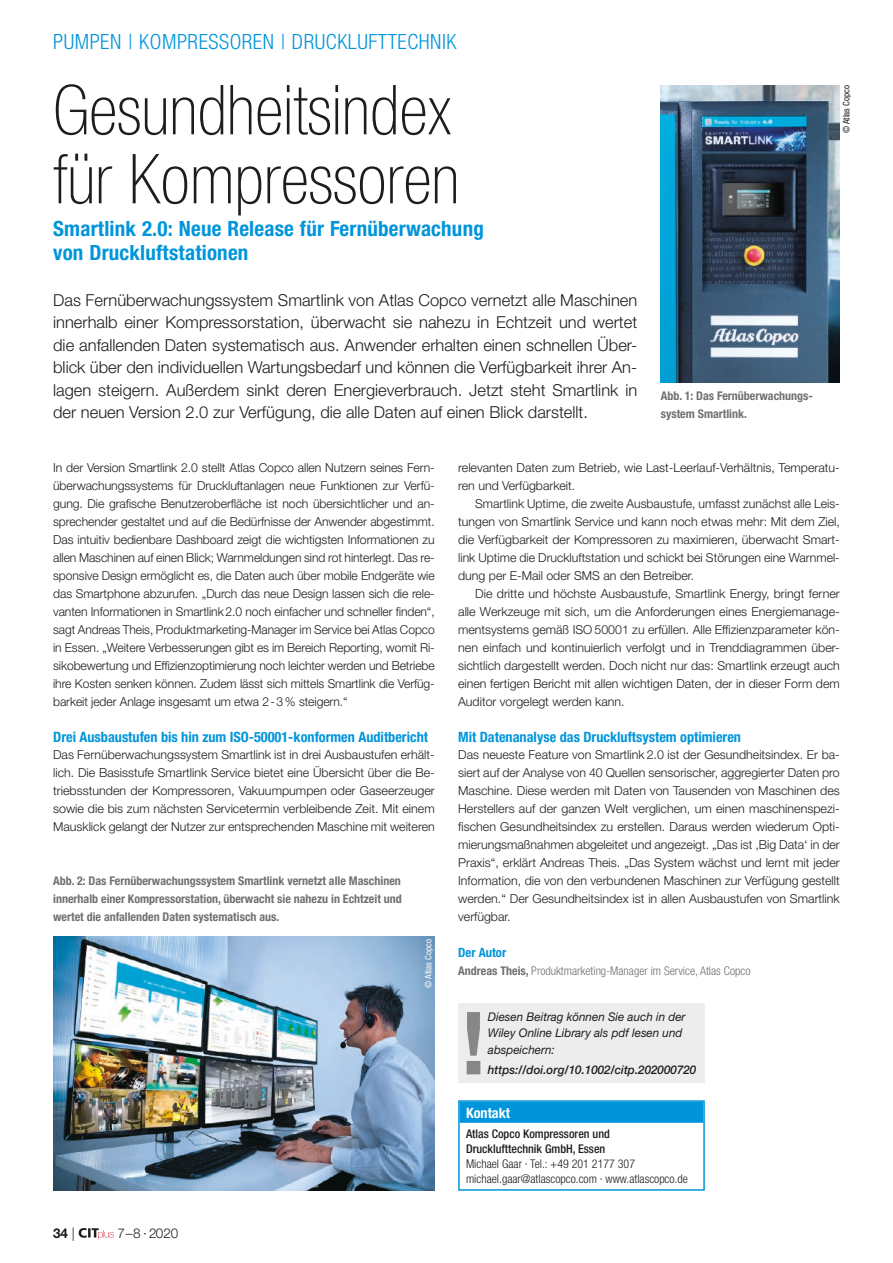
<style>
.page{position:relative;width:893px;height:1263px;background:#fff}
.page>*{position:absolute;margin:0;border:0;box-sizing:border-box;transform-origin:0 0}
.t1{font:100 condensed 69px/69px "Helvetica Neue LT Std";color:#1d1d1b}
.t2{font:700 condensed 21px/24px "Helvetica Neue LT Std";letter-spacing:.01em;color:#0095db}
.t3{font:300 condensed 21px "Helvetica Neue LT Std";letter-spacing:.025em;color:#0095db}
.t4{font:300 16.5px/22.5px "Helvetica Neue LT Std";color:#1d1d1b;text-align:justify}
.t5{font:700 condensed 14.25px "Helvetica Neue LT Std";color:#0095db}
.t6{font:700 condensed 14.25px "Helvetica Neue LT Std";color:#fff}
.t7{font:300 13.5px "Helvetica Neue LT Std";color:#1d1d1b}
.t8{font:700 13.5px "Helvetica Neue LT Std";color:#1d1d1b}
.t9{font:700 condensed 12.75px "Helvetica Neue LT Std";color:#0095db}
.t10{font:300 12.3px/18px "Helvetica Neue LT Std";color:#1d1d1b;text-align:justify}
.t11{font:700 condensed 12px/18px "Helvetica Neue LT Std";color:#70706f}
.t12{font:italic 12px/16.5px "Helvetica Neue LT Std";color:#1d1d1b}
.t13{font:300 condensed 12px/15px "Helvetica Neue LT Std";color:#1d1d1b}
.t14{font:300 condensed 12px "Helvetica Neue LT Std";color:#70706f}
.t15{font:500 condensed 12px/15px "Helvetica Neue LT Std";color:#1d1d1b}
.t16{font:italic 500 12px "Helvetica Neue LT Std";color:#1d1d1b}
.t17{font:condensed 9px "Helvetica Neue LT Std";color:#fff}
.t18{font:condensed 9px "Helvetica Neue LT Std";color:#1d1d1b}
.s1{font-weight:300}
.s2{font-weight:700}
</style>
<div class="page">
<div style="left:458px;top:1003px;width:247px;height:80px;background:#ededed"></div>
<svg style="left:467px;top:1012px;width:13px;height:62px"></svg>
<div style="left:460px;top:1102px;width:243px;height:21px;background:#0095db"></div>
<div style="left:458px;top:1100px;width:247px;height:91px;border:2px solid #0095db"></div>
<img style="left:53px;top:936px;width:382px;height:255px">
<img style="left:661px;top:85px;width:179px;height:297px">
<svg style="left:79px;top:1228px;width:35px;height:11px"></svg>
<h2 class="t3" style="left:53px;top:29px;width:399px">Pumpen | Kompressoren | Drucklufttechnik</h2>
<h1 class="t1" style="left:53px;top:75px;width:408px">Gesundheitsindex für Kompressoren</h1>
<h2 class="t2" style="left:53px;top:216px;width:432px">Smartlink 2.0: Neue Release für Fernüberwachung von Druckluftstationen</h2>
<p class="t4" style="left:53px;top:288px;width:586px">Das Fernüberwachungssystem Smartlink von Atlas Copco vernetzt alle Maschinen innerhalb einer Kompressorstation, überwacht sie nahezu in Echtzeit und wertet die anfallenden Daten systematisch aus. Anwender erhalten einen schnellen Über&shy;blick über den individuellen Wartungsbedarf und können die Verfügbarkeit ihrer An&shy;lagen steigern. Außerdem sinkt deren Energieverbrauch. Jetzt steht Smartlink in der neuen Version 2.0 zur Verfügung, die alle Daten auf einen Blick darstellt.</p>
<p class="t11" style="left:661px;top:387px;width:153px">Abb. 1: Das Fernüberwachungs&shy;system Smartlink.</p>
<p class="t18" style="left:841px;top:133px;width:50px;rotate:-90deg">© Atlas Copco</p>
<p class="t10" style="left:53px;top:458px;width:383px">In der Version Smartlink 2.0 stellt Atlas Copco allen Nutzern seines Fern&shy;überwachungssystems für Druckluftanlagen neue Funktionen zur Verfü&shy;gung. Die grafische Benutzeroberfläche ist noch übersichtlicher und an&shy;sprechender gestaltet und auf die Bedürfnisse der Anwender abgestimmt.<br>Das intuitiv bedienbare Dashboard zeigt die wichtigsten Informationen zu allen Maschinen auf einen Blick; Warnmeldungen sind rot hinterlegt. Das re&shy;sponsive Design ermöglicht es, die Daten auch über mobile Endgeräte wie das Smartphone abzurufen. „Durch das neue Design lassen sich die rele&shy;vanten Informationen in Smartlink 2.0 noch einfacher und schneller finden“, sagt Andreas Theis, Produktmarketing-Manager im Service bei Atlas Copco in Essen. „Weitere Verbesserungen gibt es im Bereich Reporting, womit Ri&shy;sikobewertung und Effizienzoptimierung noch leichter werden und Betriebe ihre Kosten senken können. Zudem lässt sich mittels Smartlink die Verfüg&shy;barkeit jeder Anlage insgesamt um etwa 2 - 3 % steigern.“</p>
<p class="t5" style="left:53px;top:728px;width:376px">Drei Ausbaustufen bis hin zum ISO-50001-konformen Auditbericht</p>
<p class="t10" style="left:53px;top:746px;width:383px">Das Fernüberwachungssystem Smartlink ist in drei Ausbaustufen erhält&shy;lich. Die Basisstufe Smartlink Service bietet eine Übersicht über die Be&shy;triebsstunden der Kompressoren, Vakuumpumpen oder Gaseerzeuger sowie die bis zum nächsten Servicetermin verbleibende Zeit. Mit einem Mausklick gelangt der Nutzer zur entsprechenden Maschine mit weiteren</p>
<p class="t11" style="left:53px;top:872px;width:350px;text-align:justify">Abb. 2: Das Fernüberwachungssystem Smartlink vernetzt alle Maschinen innerhalb einer Kompressorstation, überwacht sie nahezu in Echtzeit und wertet die anfallenden Daten systematisch aus.</p>
<p class="t17" style="left:423px;top:988px;width:50px;rotate:-90deg">© Atlas Copco</p>
<p class="t8" style="left:53px;top:1224px;width:23px">34 <span class="s1">|</span></p>
<p class="t7" style="left:118px;top:1224px;width:62px">7–8 · 2020</p>
<p class="t10" style="left:458px;top:458px;width:383px">relevanten Daten zum Betrieb, wie Last-Leerlauf-Verhältnis, Temperatu&shy;ren und Verfügbarkeit.</p>
<p class="t10" style="left:458px;top:494px;width:383px;text-indent:17px">Smartlink Uptime, die zweite Ausbaustufe, umfasst zunächst alle Leis&shy;tungen von Smartlink Service und kann noch etwas mehr: Mit dem Ziel, die Verfügbarkeit der Kompressoren zu maximieren, überwacht Smart&shy;link Uptime die Druckluftstation und schickt bei Störungen eine Warnmel&shy;dung per E-Mail oder SMS an den Betreiber.</p>
<p class="t10" style="left:458px;top:584px;width:383px;text-indent:17px">Die dritte und höchste Ausbaustufe, Smartlink Energy, bringt ferner alle Werkzeuge mit sich, um die Anforderungen eines Energiemanage&shy;mentsystems gemäß ISO 50001 zu erfüllen. Alle Effizienzparameter kön&shy;nen einfach und kontinuierlich verfolgt und in Trenddiagrammen über&shy;sichtlich dargestellt werden. Doch nicht nur das: Smartlink erzeugt auch einen fertigen Bericht mit allen wichtigen Daten, der in dieser Form dem Auditor vorgelegt werden kann.</p>
<p class="t5" style="left:458px;top:728px;width:284px">Mit Datenanalyse das Druckluftsystem optimieren</p>
<p class="t10" style="left:458px;top:746px;width:383px">Das neueste Feature von Smartlink 2.0 ist der Gesundheitsindex. Er ba&shy;siert auf der Analyse von 40 Quellen sensorischer, aggregierter Daten pro Maschine. Diese werden mit Daten von Tausenden von Maschinen des Herstellers auf der ganzen Welt verglichen, um einen maschinenspezi&shy;fischen Gesundheitsindex zu erstellen. Daraus werden wiederum Opti&shy;mierungsmaßnahmen abgeleitet und angezeigt. „Das ist ‚Big Data‘ in der Praxis“, erklärt Andreas Theis. „Das System wächst und lernt mit jeder Information, die von den verbundenen Maschinen zur Verfügung gestellt werden.“ Der Gesundheitsindex ist in allen Ausbaustufen von Smartlink verfügbar.</p>
<p class="t9" style="left:458px;top:945px;width:50px">Der Autor</p>
<p class="t14" style="left:458px;top:964px;width:294px"><span class="s2">Andreas Theis,</span> Produktmarketing-Manager im Service, Atlas Copco</p>
<p class="t12" style="left:488px;top:1008px;width:199px">Diesen Beitrag können Sie auch in der<br>Wiley Online Library als pdf lesen und abspeichern:</p>
<p class="t16" style="left:488px;top:1063px;width:210px">https://doi.org/10.1002/citp.202000720</p>
<p class="t6" style="left:466px;top:1104px;width:46px">Kontakt</p>
<p class="t15" style="left:466px;top:1126px;width:145px">Atlas Copco Kompressoren und<br>Drucklufttechnik GmbH, Essen</p>
<p class="t13" style="left:466px;top:1156px;width:223px">Michael Gaar · Tel.: +49 201 2177 307 michael.gaar@atlascopco.com · www.atlascopco.de</p>
</div>
